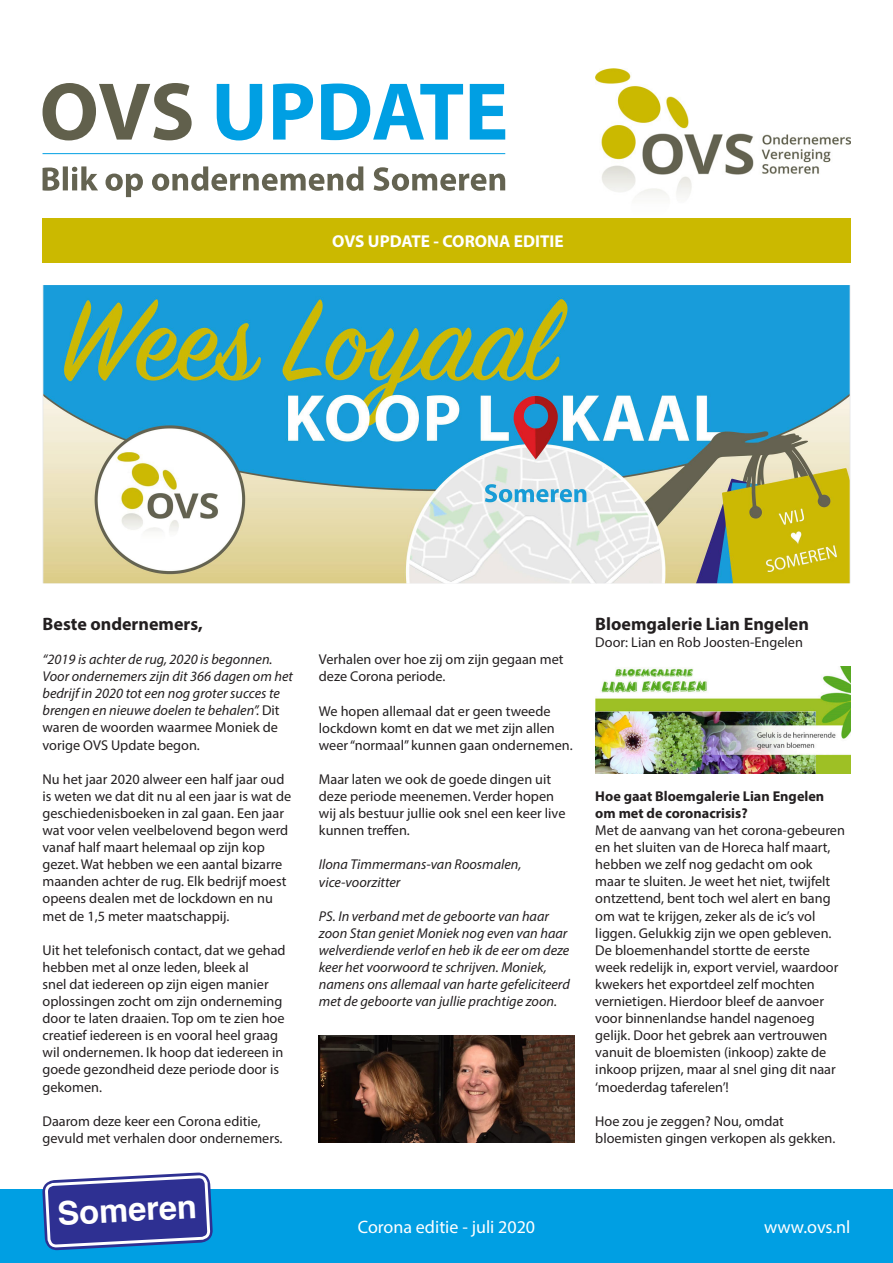
<style>
.page{position:relative;width:893px;height:1263px;background:#fff}
.page>*{position:absolute;margin:0;border:0;box-sizing:border-box;transform-origin:0 0}
.t1{font:700 32.55px "Helvetica";color:#fff}
.t2{font:700 18px "Myriad Pro";color:#231f20}
.t3{font:18px "Myriad Pro";color:#fff}
.t4{font:700 17.25px "Myriad Pro";color:#fff}
.t5{font:14.25px/17.1px "Myriad Pro";color:#231f20}
.t6{font:italic 14.25px/17.1px "Myriad Pro";color:#231f20}
.t7{font:700 14.25px "Myriad Pro";color:#231f20}
.s1{font-style:normal}
</style>
<div class="page">
<img style="left:595px;top:69px;width:255px;height:127px">
<div style="left:0;top:1189px;width:893px;height:74px;background:#009fe3"></div>
<svg style="left:43px;top:166px;width:462px;height:31px"></svg>
<div style="left:43px;top:218px;width:808px;height:45px;background:#cbb900"></div>
<img style="left:43px;top:285px;width:807px;height:298px">
<svg style="left:42px;top:1172px;width:171px;height:79px;background:#4b58a8"></svg>
<svg style="left:217px;top:84px;width:288px;height:56px"></svg>
<svg style="left:43px;top:83px;width:149px;height:57px"></svg>
<hr style="left:43px;top:153px;width:462px;height:1px;background:#009fe3">
<img style="left:595px;top:666px;width:255px;height:108px">
<img style="left:319px;top:1035px;width:255px;height:107px">
<p class="t4" style="left:332px;top:230px;width:233px">OVS UPDATE - CORONA EDITIE</p>
<p class="t2" style="left:43px;top:612px;width:162px">Beste ondernemers,</p>
<p class="t6" style="left:43px;top:650px;width:252px">“2019 is achter de rug, 2020 is begonnen.<br>Voor ondernemers zijn dit 366 dagen om het bedrijf in 2020 tot een nog groter succes te brengen en nieuwe doelen te behalen”. <span class="s1">Dit waren de woorden waarmee Moniek de vorige OVS Update begon.</span></p>
<p class="t5" style="left:43px;top:770px;width:250px">Nu het jaar 2020 alweer een half jaar oud is weten we dat dit nu al een jaar is wat de geschiedenisboeken in zal gaan. Een jaar wat voor velen veelbelovend begon werd vanaf half maart helemaal op zijn kop gezet. Wat hebben we een aantal bizarre maanden achter de rug. Elk bedrijf moest opeens dealen met de lockdown en nu met de 1,5 meter maatschappij.</p>
<p class="t5" style="left:43px;top:941px;width:245px">Uit het telefonisch contact, dat we gehad hebben met al onze leden, bleek al<br>snel dat iedereen op zijn eigen manier oplossingen zocht om zijn onderneming door te laten draaien. Top om te zien hoe creatief iedereen is en vooral heel graag wil ondernemen. Ik hoop dat iedereen in goede gezondheid deze periode door is gekomen.</p>
<p class="t5" style="left:43px;top:1112px;width:241px">Daarom deze keer een Corona editie, gevuld met verhalen door ondernemers.</p>
<h1 class="t1" style="left:56px;top:1187px;width:141px;rotate:-3deg">Someren</h1>
<p class="t5" style="left:319px;top:651px;width:246px">Verhalen over hoe zij om zijn gegaan met deze Corona periode.</p>
<p class="t5" style="left:319px;top:702px;width:255px">We hopen allemaal dat er geen tweede lockdown komt en dat we met zijn allen weer “normaal” kunnen gaan ondernemen.</p>
<p class="t5" style="left:319px;top:770px;width:248px">Maar laten we ook de goede dingen uit deze periode meenemen. Verder hopen wij als bestuur jullie ook snel een keer live kunnen treffen.</p>
<p class="t6" style="left:319px;top:856px;width:204px">Ilona Timmermans-van Roosmalen,</p>
<p class="t6" style="left:319px;top:873px;width:83px">vice-voorzitter</p>
<p class="t6" style="left:319px;top:907px;width:252px">PS. In verband met de geboorte van haar zoon Stan geniet Moniek nog even van haar welverdiende verlof en heb ik de eer om deze keer het voorwoord te schrijven. Moniek, namens ons allemaal van harte gefeliciteerd met de geboorte van jullie prachtige zoon.</p>
<p class="t2" style="left:595px;top:612px;width:215px">Bloemgalerie Lian Engelen</p>
<p class="t5" style="left:595px;top:633px;width:209px">Door: Lian en Rob Joosten-Engelen</p>
<p class="t7" style="left:595px;top:787px;width:230px">Hoe gaat Bloemgalerie Lian Engelen</p>
<p class="t7" style="left:595px;top:804px;width:154px">om met de coronacrisis?</p>
<p class="t5" style="left:595px;top:821px;width:251px">Met de aanvang van het corona-gebeuren en het sluiten van de Horeca half maart, hebben we zelf nog gedacht om ook maar te sluiten. Je weet het niet, twijfelt ontzettend, bent toch wel alert en bang om wat te krijgen, zeker als de ic’s vol liggen. Gelukkig zijn we open gebleven.<br>De bloemenhandel stortte de eerste<br>week redelijk in, export verviel, waardoor kwekers het exportdeel zelf mochten vernietigen. Hierdoor bleef de aanvoer voor binnenlandse handel nagenoeg gelijk. Door het gebrek aan vertrouwen vanuit de bloemisten (inkoop) zakte de inkoop prijzen, maar al snel ging dit naar ‘moederdag taferelen’!</p>
<p class="t5" style="left:595px;top:1112px;width:242px">Hoe zou je zeggen? Nou, omdat bloemisten gingen verkopen als gekken.</p>
<p class="t3" style="left:358px;top:1216px;width:179px">Corona editie - juli 2020</p>
<p class="t3" style="left:764px;top:1216px;width:88px">www.ovs.nl</p>
</div>
